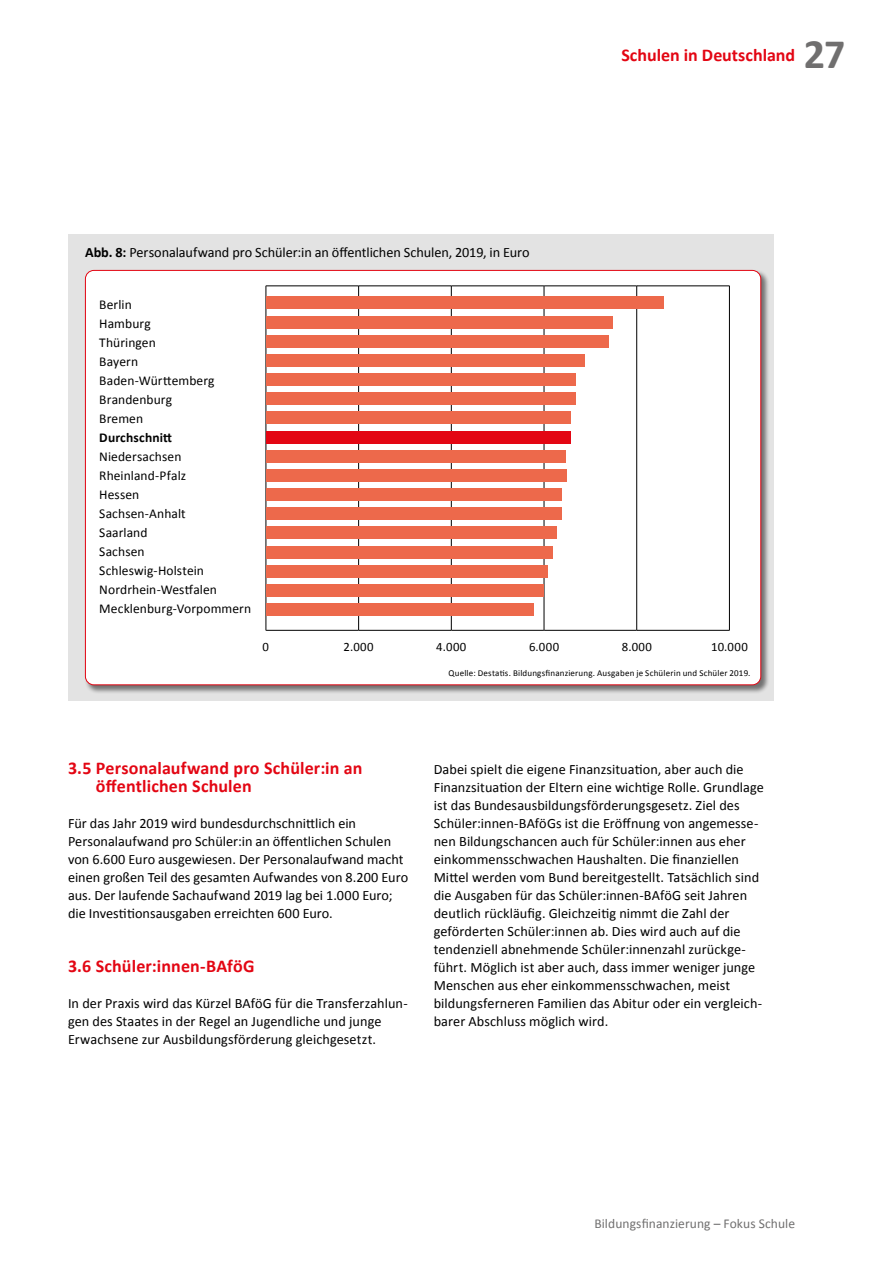
<style>
.page{position:relative;width:893px;height:1263px;background:#fff}
.page>*{position:absolute;margin:0;border:0;box-sizing:border-box;transform-origin:0 0}
.t1{font:700 42px "Calibri";color:#706f6f}
.t2{font:700 18px/18px "Calibri";letter-spacing:.005em;color:#e30613}
.t3{font:14.25px/18px "Calibri";letter-spacing:.005em;color:#000}
.t4{font:13.5px/19px "Calibri";letter-spacing:.005em;color:#000}
.t5{font:13.5px "Calibri";letter-spacing:.005em;color:#706f6f}
.t6{font:700 13.5px "Calibri";letter-spacing:.01em;color:#000}
.t7{font:12.75px "Calibri";letter-spacing:.035em;color:#000}
.t8{font:9px "Calibri";letter-spacing:.02em;color:#000}
.s1{font-weight:700}
</style>
<div class="page">
<div style="left:68px;top:234px;width:706px;height:466px;background:#e3e3e3"></div>
<div style="left:85px;top:270px;width:685px;height:424px;background:#000;opacity:.5"></div>
<div style="left:85px;top:270px;width:676px;height:415px;background:#fff;border-radius:9px"></div>
<hr style="left:266px;top:286px;width:1px;height:344px;background:#000">
<hr style="left:266px;top:630px;width:92px;height:1px;background:#000">
<hr style="left:266px;top:286px;width:92px;height:1px;background:#000">
<hr style="left:358px;top:286px;width:1px;height:344px;background:#000">
<hr style="left:359px;top:630px;width:92px;height:1px;background:#000">
<hr style="left:359px;top:286px;width:92px;height:1px;background:#000">
<hr style="left:451px;top:286px;width:1px;height:344px;background:#000">
<hr style="left:451px;top:630px;width:93px;height:1px;background:#000">
<hr style="left:451px;top:286px;width:93px;height:1px;background:#000">
<hr style="left:544px;top:286px;width:1px;height:344px;background:#000">
<hr style="left:544px;top:630px;width:92px;height:1px;background:#000">
<hr style="left:544px;top:286px;width:92px;height:1px;background:#000">
<hr style="left:636px;top:286px;width:1px;height:344px;background:#000">
<hr style="left:637px;top:630px;width:92px;height:1px;background:#000">
<hr style="left:637px;top:286px;width:92px;height:1px;background:#000">
<hr style="left:729px;top:286px;width:1px;height:344px;background:#000">
<div style="left:266px;top:297px;width:398px;height:12px;background:#ed694b"></div>
<div style="left:266px;top:316px;width:347px;height:12px;background:#ed694b"></div>
<div style="left:266px;top:335px;width:342px;height:13px;background:#ed694b"></div>
<div style="left:266px;top:354px;width:319px;height:13px;background:#ed694b"></div>
<div style="left:266px;top:373px;width:310px;height:13px;background:#ed694b"></div>
<div style="left:266px;top:392px;width:310px;height:13px;background:#ed694b"></div>
<div style="left:266px;top:411px;width:305px;height:13px;background:#ed694b"></div>
<div style="left:266px;top:431px;width:305px;height:12px;background:#e30613"></div>
<div style="left:266px;top:450px;width:300px;height:13px;background:#ed694b"></div>
<div style="left:266px;top:469px;width:300px;height:13px;background:#ed694b"></div>
<div style="left:266px;top:488px;width:296px;height:13px;background:#ed694b"></div>
<div style="left:266px;top:507px;width:296px;height:13px;background:#ed694b"></div>
<div style="left:266px;top:526px;width:291px;height:13px;background:#ed694b"></div>
<div style="left:266px;top:546px;width:287px;height:12px;background:#ed694b"></div>
<div style="left:266px;top:565px;width:281px;height:13px;background:#ed694b"></div>
<div style="left:266px;top:584px;width:277px;height:13px;background:#ed694b"></div>
<div style="left:266px;top:603px;width:268px;height:13px;background:#ed694b"></div>
<p class="t3" style="left:85px;top:244px;width:446px"><span class="s1">Abb. 8:</span> Personalaufwand pro Schüler:in an öffentlichen Schulen, 2019, in Euro</p>
<p class="t4" style="left:99px;top:295px;width:117px">Berlin<br>Hamburg<br>Thüringen<br>Bayern<br>Baden-Württemberg<br>Brandenburg<br>Bremen</p>
<p class="t6" style="left:99px;top:429px;width:74px">Durchschnitt</p>
<p class="t4" style="left:99px;top:447px;width:153px">Niedersachsen<br>Rheinland-Pfalz<br>Hessen<br>Sachsen-Anhalt<br>Saarland<br>Sachsen<br>Schleswig-Holstein<br>Nordrhein-Westfalen<br>Mecklenburg-Vorpommern</p>
<p class="t2" style="left:621px;top:46px;width:175px">Schulen in Deutschland</p>
<h1 class="t1" style="left:804px;top:27px;width:43px">27</h1>
<p class="t7" style="left:263px;top:639px;width:8px">0</p>
<p class="t7" style="left:344px;top:639px;width:32px">2.000</p>
<p class="t7" style="left:436px;top:639px;width:32px">4.000</p>
<p class="t7" style="left:529px;top:639px;width:32px">6.000</p>
<p class="t7" style="left:622px;top:639px;width:32px">8.000</p>
<p class="t7" style="left:711px;top:639px;width:38px">10.000</p>
<p class="t8" style="left:449px;top:667px;width:303px">Quelle: Destatis. Bildungsfinanzierung. Ausgaben je Schülerin und Schüler 2019.</p>
<p class="t2" style="left:96px;top:759px;width:268px;text-indent:-28px">3.5 Personalaufwand pro Schüler:in an öffentlichen Schulen</p>
<p class="t3" style="left:68px;top:814px;width:342px">Für das Jahr 2019 wird bundesdurchschnittlich ein Personalaufwand pro Schüler:in an öffentlichen Schulen von 6.600 Euro ausgewiesen. Der Personalaufwand macht einen großen Teil des gesamten Aufwandes von 8.200 Euro aus. Der laufende Sachaufwand 2019 lag bei 1.000 Euro; die Investitionsausgaben erreichten 600 Euro.</p>
<p class="t2" style="left:68px;top:957px;width:188px">3.6 Schüler:innen-BAföG</p>
<p class="t3" style="left:68px;top:994px;width:341px">In der Praxis wird das Kürzel BAföG für die Transferzahlun&shy;gen des Staates in der Regel an Jugendliche und junge<br>Erwachsene zur Ausbildungsförderung gleichgesetzt.</p>
<p class="t3" style="left:434px;top:760px;width:332px">Dabei spielt die eigene Finanzsituation, aber auch die Finanzsituation der Eltern eine wichtige Rolle. Grundlage ist das Bundesausbildungsförderungsgesetz. Ziel des Schüler:innen-BAföGs ist die Eröffnung von angemesse&shy;nen Bildungschancen auch für Schüler:innen aus eher einkommensschwachen Haushalten. Die finanziellen Mittel werden vom Bund bereitgestellt. Tatsächlich sind die Ausgaben für das Schüler:innen-BAföG seit Jahren deutlich rückläufig. Gleichzeitig nimmt die Zahl der geförderten Schüler:innen ab. Dies wird auch auf die tendenziell abnehmende Schüler:innenzahl zurückge&shy;führt. Möglich ist aber auch, dass immer weniger junge Menschen aus eher einkommensschwachen, meist bildungsferneren Familien das Abitur oder ein vergleich&shy;barer Abschluss möglich wird.</p>
<p class="t5" style="left:594px;top:1215px;width:202px">Bildungsfinanzierung – Fokus Schule</p>
</div>
